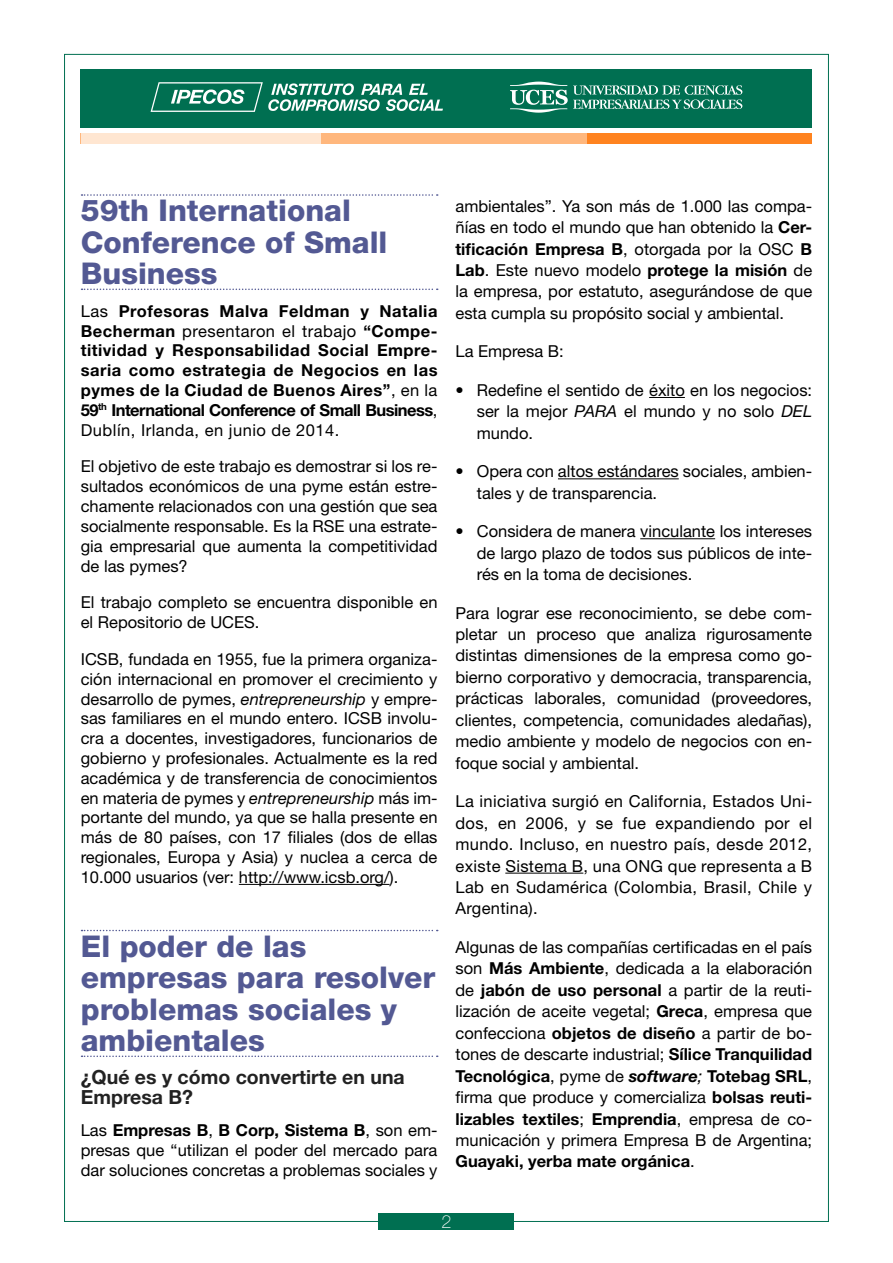
<style>
.page{position:relative;width:893px;height:1263px;background:#fff}
.page>*{position:absolute;margin:0;border:0;box-sizing:border-box;transform-origin:0 0}
.t1{font:800 30px/31.5px "Helvetica Neue LT Std";color:#535993}
.t2{font:700 19.5px/19.8px "Helvetica Neue LT Std";color:#222}
.t3{font:100 18px "Helvetica Neue LT Std";color:#fff}
.t4{font:16.5px/21.5px "Helvetica Neue LT Std";color:#000;text-align:justify}
.t5{font:700 16.5px/19.8px "Helvetica Neue LT Std";letter-spacing:-.03em;color:#000;text-align:justify}
.s1{font-weight:400}
.s2{font-style:italic}
.s3{font-weight:700}
.s4{font-weight:700;font-style:italic}
</style>
<div class="page">
<div style="left:81px;top:69px;width:731px;height:59px;background:#006f51"></div>
<div style="left:379px;top:1213px;width:135px;height:17px;background:#006f51"></div>
<svg style="left:510px;top:82px;width:232px;height:31px"></svg>
<svg style="left:151px;top:82px;width:292px;height:30px"></svg>
<div style="left:81px;top:134px;width:731px;height:10px;background:#ff831f"></div>
<div style="left:81px;top:134px;width:506px;height:10px;background:#ffb77d"></div>
<div style="left:81px;top:134px;width:240px;height:10px;background:#ffe6d1"></div>
<svg style="left:82px;top:194px;width:356px;height:2px"></svg>
<svg style="left:82px;top:289px;width:356px;height:1px"></svg>
<hr style="left:239px;top:884px;width:151px;height:1px;background:#000">
<svg style="left:82px;top:930px;width:356px;height:1px"></svg>
<svg style="left:82px;top:1055px;width:356px;height:2px"></svg>
<hr style="left:649px;top:397px;width:36px;height:1px;background:#000">
<hr style="left:558px;top:478px;width:121px;height:1px;background:#000">
<hr style="left:640px;top:538px;width:75px;height:1px;background:#000">
<hr style="left:505px;top:873px;width:78px;height:1px;background:#000">
<h1 class="t1" style="left:81px;top:195px;width:308px">59th International<br>Conference of Small<br>Business</h1>
<p class="t5" style="left:81px;top:301px;width:358px"><span class="s1">Las</span> Profesoras Malva Feldman y Natalia Becherman <span class="s1">presentaron el trabajo</span> “Compe&shy;titividad y Responsabilidad Social Empre&shy;saria como estrategia de Negocios en las pymes de la Ciudad de Buenos Aires”<span class="s1">, en la </span>59<sup>th</sup> International Conference of Small Business<span class="s1">, Dublín, Irlanda, en junio de 2014.</span></p>
<p class="t4" style="left:81px;top:456px;width:358px;line-height:19.8px">El objetivo de este trabajo es demostrar si los re&shy;sultados económicos de una pyme están estre&shy;chamente relacionados con una gestión que sea socialmente responsable. Es la RSE una estrate&shy;gia empresarial que aumenta la competitividad de las pymes?</p>
<p class="t4" style="left:81px;top:592px;width:358px;line-height:19.8px">El trabajo completo se encuentra disponible en el Repositorio de UCES.</p>
<p class="t4" style="left:81px;top:649px;width:358px;line-height:19.8px">ICSB, fundada en 1955, fue la primera organiza&shy;ción internacional en promover el crecimiento y desarrollo de pymes, <span class="s2">entrepreneurship</span> y empre&shy;sas familiares en el mundo entero. ICSB involu&shy;cra a docentes, investigadores, funcionarios de gobierno y profesionales. Actualmente es la red académica y de transferencia de conocimientos en materia de pymes y <span class="s2">entrepreneurship</span> más im&shy;portante del mundo, ya que se halla presente en más de 80 países, con 17 filiales (dos de ellas regionales, Europa y Asia) y nuclea a cerca de 10.000 usuarios (ver: http://www.icsb.org/).</p>
<h1 class="t1" style="left:81px;top:930px;width:356px">El poder de las empresas para resolver problemas sociales y ambientales</h1>
<p class="t2" style="left:81px;top:1066px;width:325px">¿Qué es y cómo convertirte en una<br>Empresa B?</p>
<p class="t4" style="left:81px;top:1120px;width:358px;line-height:19.8px">Las <span class="s3">Empresas B</span>, <span class="s3">B Corp, Sistema B</span>, son em&shy;presas que “utilizan el poder del mercado para dar soluciones concretas a problemas sociales y</p>
<p class="t4" style="left:455px;top:195px;width:358px">ambientales”. Ya son más de 1.000 las compa&shy;ñías en todo el mundo que han obtenido la <span class="s3">Cer&shy;tificación Empresa B</span>, otorgada por la OSC <span class="s3">B Lab</span>. Este nuevo modelo <span class="s3">protege la misión</span> de la empresa, por estatuto, asegurándose de que esta cumpla su propósito social y ambiental.</p>
<p class="t4" style="left:455px;top:341px;width:110px">La Empresa B:</p>
<p class="t4" style="left:477px;top:379px;width:337px;text-indent:-21px">• Redefine el sentido de éxito en los negocios: ser la mejor <span class="s2">PARA</span> el mundo y no solo <span class="s2">DEL </span>mundo.</p>
<p class="t4" style="left:477px;top:460px;width:337px;text-indent:-21px">• Opera con altos estándares sociales, ambien&shy;tales y de transparencia.</p>
<p class="t4" style="left:477px;top:520px;width:337px;text-indent:-21px">• Considera de manera vinculante los intereses de largo plazo de todos sus públicos de inte&shy;rés en la toma de decisiones.</p>
<p class="t4" style="left:455px;top:602px;width:358px">Para lograr ese reconocimiento, se debe com&shy;pletar un proceso que analiza rigurosamente distintas dimensiones de la empresa como go&shy;bierno corporativo y democracia, transparencia, prácticas laborales, comunidad (proveedores, clientes, competencia, comunidades aledañas), medio ambiente y modelo de negocios con en&shy;foque social y ambiental.</p>
<p class="t4" style="left:455px;top:790px;width:358px">La iniciativa surgió en California, Estados Uni&shy;dos, en 2006, y se fue expandiendo por el mundo. Incluso, en nuestro país, desde 2012, existe Sistema B, una ONG que representa a B Lab en Sudamérica (Colombia, Brasil, Chile y Argentina).</p>
<p class="t4" style="left:455px;top:936px;width:358px">Algunas de las compañías certificadas en el país son <span class="s3">Más Ambiente</span>, dedicada a la elaboración de <span class="s3">jabón de uso personal</span> a partir de la reuti&shy;lización de aceite vegetal; <span class="s3">Greca</span>, empresa que confecciona <span class="s3">objetos de diseño</span> a partir de bo&shy;tones de descarte industrial; <span class="s3">Sílice Tranquilidad Tecnológica</span>, pyme de <span class="s4">software</span><span class="s2">;</span> <span class="s3">Totebag SRL</span>, firma que produce y comercializa <span class="s3">bolsas reuti&shy;lizables textiles</span>; <span class="s3">Emprendia</span>, empresa de co&shy;municación y primera Empresa B de Argentina; <span class="s3">Guayaki, yerba mate orgánica</span>.</p>
<p class="t3" style="left:441px;top:1211px;width:12px">2</p>
</div>
